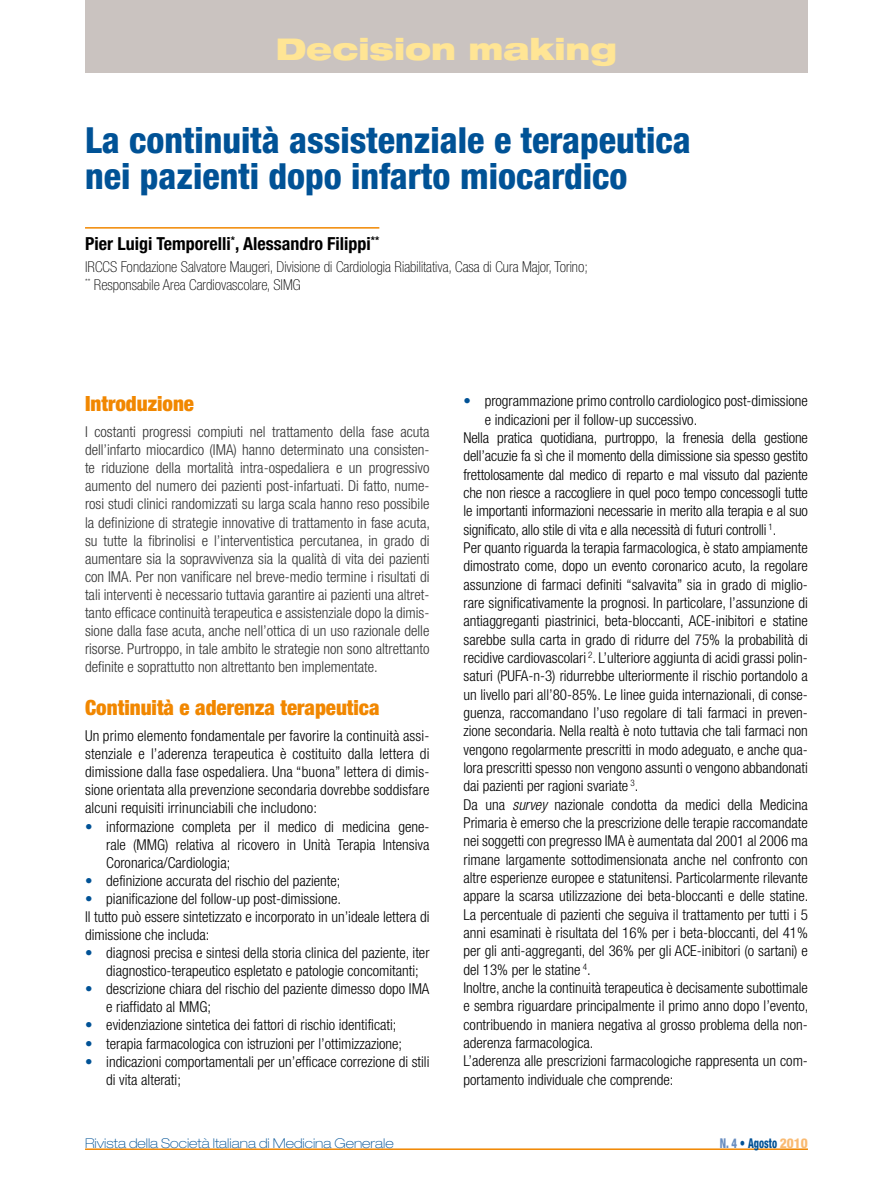
<style>
.page{position:relative;width:893px;height:1191px;background:#fff}
.page>*{position:absolute;margin:0;border:0;box-sizing:border-box;transform-origin:0 0}
.t1{font:800 condensed 36px/36px "Helvetica Neue LT Std";color:#005296}
.t2{font:900 expanded 30px "Helvetica Neue LT Std";color:#ffe595}
.t3{font:900 condensed 21px "Helvetica Neue LT Std";color:#f18700}
.t4{font:700 condensed 18px "Helvetica Neue LT Std";color:#000}
.t5{font:300 condensed 15px/18px "Helvetica Neue LT Std";color:#000}
.t6{font:300 condensed 15px/18px "Helvetica Neue LT Std";color:#333;text-align:justify}
.t7{font:100 condensed 15px/18px "Helvetica Neue LT Std";color:#000}
.t8{font:100 expanded 13.5px "Helvetica Neue LT Std";color:#005296}
.t9{font:800 condensed 13.5px "Helvetica Neue LT Std";color:#005296;scale:.8 1}
.s1{color:#005296}
.s2{font-style:italic}
.s3{color:#688dc0}
.s4{color:#f9ba72}
</style>
<div class="page">
<hr style="left:85px;top:1148px;width:723px;height:2px;background:#f18700">
<div style="left:85px;top:0;width:723px;height:72px;background:#cac3c0"></div>
<hr style="left:85px;top:227px;width:294px;height:2px;background:#f18700">
<h2 class="t2" style="left:276px;top:29px;width:343px">Decision making</h2>
<h1 class="t1" style="left:85px;top:122px;width:607px">La continuità assistenziale e terapeutica nei pazienti dopo infarto miocardico</h1>
<p class="t4" style="left:85px;top:232px;width:296px">Pier Luigi Temporelli<sup>*</sup>, Alessandro Filippi<sup>**</sup></p>
<p class="t7" style="left:85px;top:258px;width:504px">IRCCS Fondazione Salvatore Maugeri, Divisione di Cardiologia Riabilitativa, Casa di Cura Major, Torino; <sup>**</sup> Responsabile Area Cardiovascolare, SIMG</p>
<h3 class="t3" style="left:85px;top:390px;width:110px">Introduzione</h3>
<p class="t6" style="left:85px;top:423px;width:346px">I costanti progressi compiuti nel trattamento della fase acuta dell’infarto miocardico (IMA) hanno determinato una consisten&shy;te riduzione della mortalità intra-ospedaliera e un progressivo aumento del numero dei pazienti post-infartuati. Di fatto, nume&shy;rosi studi clinici randomizzati su larga scala hanno reso possibile la definizione di strategie innovative di trattamento in fase acuta, su tutte la fibrinolisi e l’interventistica percutanea, in grado di aumentare sia la sopravvivenza sia la qualità di vita dei pazienti con IMA. Per non vanificare nel breve-medio termine i risultati di tali interventi è necessario tuttavia garantire ai pazienti una altret&shy;tanto efficace continuità terapeutica e assistenziale dopo la dimis&shy;sione dalla fase acuta, anche nell’ottica di un uso razionale delle risorse. Purtroppo, in tale ambito le strategie non sono altrettanto definite e soprattutto non altrettanto ben implementate.</p>
<h3 class="t3" style="left:85px;top:694px;width:296px">Continuità e aderenza terapeutica</h3>
<p class="t5" style="left:85px;top:726px;width:346px;text-align:justify">Un primo elemento fondamentale per favorire la continuità assi&shy;stenziale e l’aderenza terapeutica è costituito dalla lettera di dimissione dalla fase ospedaliera. Una “buona” lettera di dimis&shy;sione orientata alla prevenzione secondaria dovrebbe soddisfare alcuni requisiti irrinunciabili che includono:</p>
<p class="t5" style="left:106px;top:817px;width:325px;text-align:justify;text-indent:-21px"><span class="s1">•</span> informazione completa per il medico di medicina gene&shy;rale (MMG) relativa al ricovero in Unità Terapia Intensiva Coronarica/Cardiologia;</p>
<p class="t5" style="left:85px;top:871px;width:257px"><span class="s1">•</span> definizione accurata del rischio del paziente;</p>
<p class="t5" style="left:85px;top:889px;width:346px"><span class="s1">•</span> pianificazione del follow-up post-dimissione.<br>Il tutto può essere sintetizzato e incorporato in un’ideale lettera di dimissione che includa:</p>
<p class="t5" style="left:106px;top:943px;width:325px;text-indent:-21px"><span class="s1">•</span> diagnosi precisa e sintesi della storia clinica del paziente, iter diagnostico-terapeutico espletato e patologie concomitanti;</p>
<p class="t5" style="left:106px;top:979px;width:325px;text-indent:-21px"><span class="s1">•</span> descrizione chiara del rischio del paziente dimesso dopo IMA e riaffidato al MMG;</p>
<p class="t5" style="left:85px;top:1016px;width:313px"><span class="s1">•</span> evidenziazione sintetica dei fattori di rischio identificati;</p>
<p class="t5" style="left:85px;top:1034px;width:319px"><span class="s1">•</span> terapia farmacologica con istruzioni per l’ottimizzazione;</p>
<p class="t5" style="left:106px;top:1052px;width:325px;text-indent:-21px"><span class="s1">•</span> indicazioni comportamentali per un’efficace correzione di stili di vita alterati;</p>
<p class="t5" style="left:463px;top:392px;width:346px"><span class="s1">•</span> programmazione primo controllo cardiologico post-dimissione</p>
<p class="t5" style="left:485px;top:410px;width:214px">e indicazioni per il follow-up successivo.</p>
<p class="t5" style="left:463px;top:428px;width:346px">Nella pratica quotidiana, purtroppo, la frenesia della gestione</p>
<p class="t5" style="left:463px;top:447px;width:346px">dell’acuzie fa sì che il momento della dimissione sia spesso gestito</p>
<p class="t5" style="left:463px;top:465px;width:346px">frettolosamente dal medico di reparto e mal vissuto dal paziente</p>
<p class="t5" style="left:463px;top:483px;width:346px">che non riesce a raccogliere in quel poco tempo concessogli tutte</p>
<p class="t5" style="left:463px;top:502px;width:346px">le importanti informazioni necessarie in merito alla terapia e al suo</p>
<p class="t5" style="left:463px;top:520px;width:314px">significato, allo stile di vita e alla necessità di futuri controlli <sup>1</sup>.</p>
<p class="t5" style="left:463px;top:538px;width:346px">Per quanto riguarda la terapia farmacologica, è stato ampiamente</p>
<p class="t5" style="left:463px;top:557px;width:346px">dimostrato come, dopo un evento coronarico acuto, la regolare</p>
<p class="t5" style="left:463px;top:575px;width:346px">assunzione di farmaci definiti “salvavita” sia in grado di miglio-</p>
<p class="t5" style="left:463px;top:593px;width:346px">rare significativamente la prognosi. In particolare, l’assunzione di</p>
<p class="t5" style="left:463px;top:612px;width:346px">antiaggreganti piastrinici, beta-bloccanti, ACE-inibitori e statine</p>
<p class="t5" style="left:463px;top:630px;width:346px">sarebbe sulla carta in grado di ridurre del 75% la probabilità di</p>
<p class="t5" style="left:463px;top:648px;width:346px">recidive cardiovascolari <sup>2</sup>. L’ulteriore aggiunta di acidi grassi polin-</p>
<p class="t5" style="left:463px;top:667px;width:346px">saturi (PUFA-n-3) ridurrebbe ulteriormente il rischio portandolo a</p>
<p class="t5" style="left:463px;top:685px;width:346px">un livello pari all’80-85%. Le linee guida internazionali, di conse-</p>
<p class="t5" style="left:463px;top:703px;width:346px">guenza, raccomandano l’uso regolare di tali farmaci in preven-</p>
<p class="t5" style="left:463px;top:722px;width:346px">zione secondaria. Nella realtà è noto tuttavia che tali farmaci non</p>
<p class="t5" style="left:463px;top:740px;width:346px">vengono regolarmente prescritti in modo adeguato, e anche qua-</p>
<p class="t5" style="left:463px;top:758px;width:346px">lora prescritti spesso non vengono assunti o vengono abbandonati</p>
<p class="t5" style="left:463px;top:777px;width:176px">dai pazienti per ragioni svariate <sup>3</sup>.</p>
<p class="t5" style="left:463px;top:795px;width:346px">Da una <span class="s2">survey</span> nazionale condotta da medici della Medicina</p>
<p class="t5" style="left:463px;top:813px;width:346px">Primaria è emerso che la prescrizione delle terapie raccomandate</p>
<p class="t5" style="left:463px;top:832px;width:346px">nei soggetti con pregresso IMA è aumentata dal 2001 al 2006 ma</p>
<p class="t5" style="left:463px;top:850px;width:346px">rimane largamente sottodimensionata anche nel confronto con</p>
<p class="t5" style="left:463px;top:868px;width:346px">altre esperienze europee e statunitensi. Particolarmente rilevante</p>
<p class="t5" style="left:463px;top:887px;width:346px">appare la scarsa utilizzazione dei beta-bloccanti e delle statine.</p>
<p class="t5" style="left:463px;top:905px;width:346px">La percentuale di pazienti che seguiva il trattamento per tutti i 5</p>
<p class="t5" style="left:463px;top:923px;width:346px">anni esaminati è risultata del 16% per i beta-bloccanti, del 41%</p>
<p class="t5" style="left:463px;top:942px;width:346px">per gli anti-aggreganti, del 36% per gli ACE-inibitori (o sartani) e</p>
<p class="t5" style="left:463px;top:960px;width:129px">del 13% per le statine <sup>4</sup>.</p>
<p class="t5" style="left:463px;top:978px;width:346px">Inoltre, anche la continuità terapeutica è decisamente subottimale</p>
<p class="t5" style="left:463px;top:997px;width:346px">e sembra riguardare principalmente il primo anno dopo l’evento,</p>
<p class="t5" style="left:463px;top:1015px;width:346px">contribuendo in maniera negativa al grosso problema della non-</p>
<p class="t5" style="left:463px;top:1033px;width:131px">aderenza farmacologica.</p>
<p class="t5" style="left:463px;top:1052px;width:346px">L’aderenza alle prescrizioni farmacologiche rappresenta un com-</p>
<p class="t5" style="left:463px;top:1070px;width:211px">portamento individuale che comprende:</p>
<p class="t8" style="left:85px;top:1135px;width:310px">Rivista della Società Italiana di Medicina Generale</p>
<p class="t9" style="left:720px;top:1135px;width:112px"><span class="s3">N. 4</span> • Agosto <span class="s4">2010</span></p>
</div>
